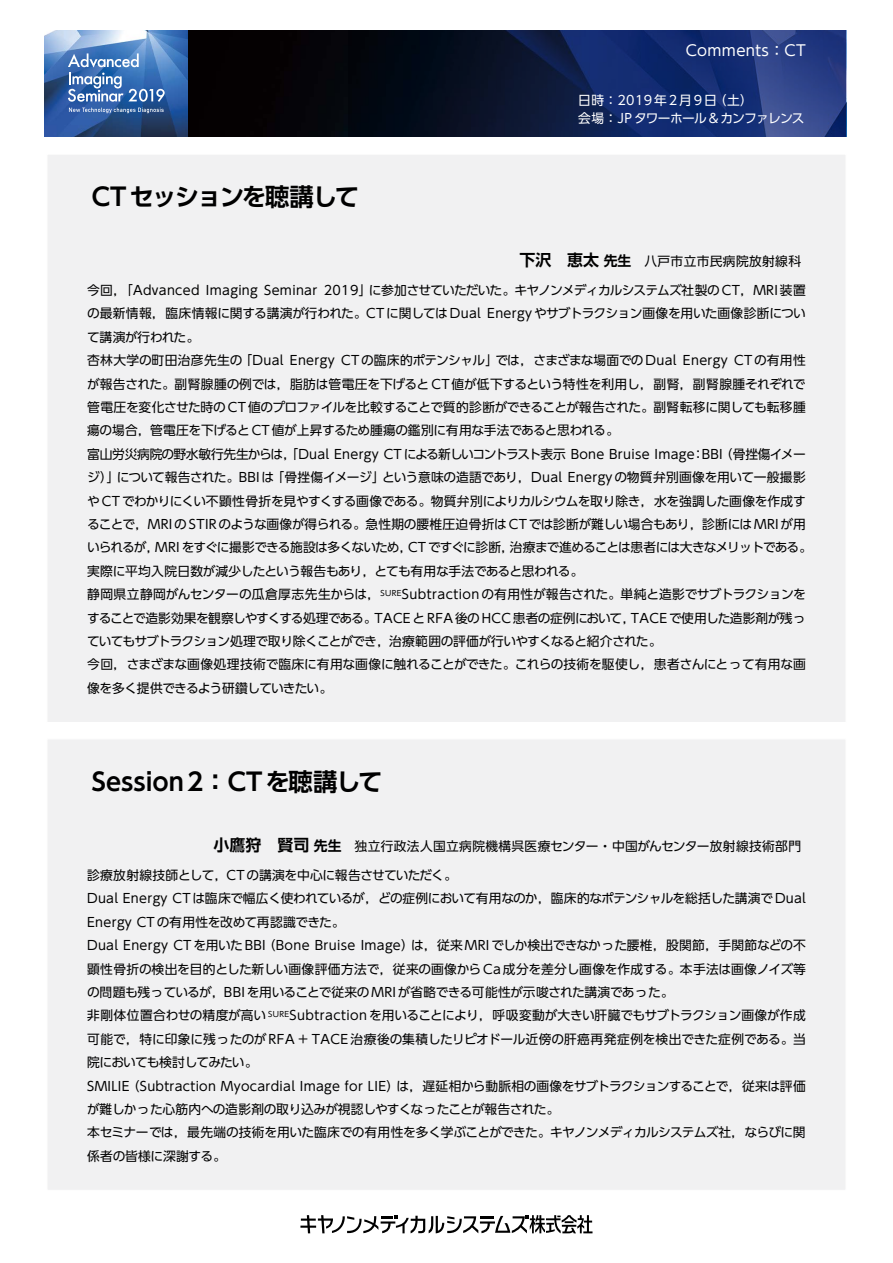
<style>
.page{position:relative;width:893px;height:1263px;background:#fff}
.page>*{position:absolute;margin:0;border:0;box-sizing:border-box;transform-origin:0 0}
.t1{font:700 24.45px "UD Shin Go Pro De";color:#000}
.t2{font:700 24.45px "UD Shin Go Pro De";letter-spacing:-.075em;color:#000}
.t3{font:14.85px "UD Shin Go Pro";letter-spacing:.025em;color:#fff}
.t4{font:12.75px/23.4px "UD Shin Go Pro";letter-spacing:-.02em;color:#000}
.t5{font:12.75px "UD Shin Go Pro";letter-spacing:.025em;color:#000}
.t6{font:12.75px/18.1px "UD Shin Go Pro";letter-spacing:-.015em;color:#fff}
.s1{font-family:"UD Shin Go Pro De";font-weight:700;font-size:15.9px}
.s2{font-family:"UD Shin Go Pro De";font-weight:700;font-size:13.8px}
</style>
<div class="page">
<div style="left:47px;top:154px;width:799px;height:569px;background:#eeeeef;border:1px solid #fff"></div>
<div style="left:47px;top:739px;width:799px;height:451px;background:#eeeeef"></div>
<img style="left:188px;top:30px;width:161px;height:106px">
<svg style="left:45px;top:30px;width:143px;height:106px;background:#4b72aa"></svg>
<svg style="left:68px;top:53px;width:97px;height:49px;background:#5e8ac2"></svg>
<svg style="left:69px;top:108px;width:95px;height:5px"></svg>
<svg style="left:300px;top:1215px;width:292px;height:18px"></svg>
<svg style="left:349px;top:30px;width:497px;height:106px;background:#112250"></svg>
<h1 class="t2" style="left:92px;top:177px;width:269px">CT セッションを聴講して</h1>
<p class="t3" style="left:686px;top:38px;width:122px">Comments：CT</p>
<p class="t6" style="left:578px;top:90px;width:228px">日時：2019年2月9日（土）<br>会場：JP タワーホール &amp; カンファレンス</p>
<p class="t5" style="left:519px;top:251px;width:283px"><span class="s1">下沢　恵太</span> <span class="s2">先生</span> 八戸市立市民病院放射線科</p>
<p class="t4" style="left:87px;top:278px;width:727px">今回，「Advanced Imaging Seminar 2019」に参加させていただいた。キヤノンメディカルシステムズ社製のCT，MRI装置の最新情報，臨床情報に関する講演が行われた。CT に関しては Dual Energy やサブトラクション画像を用いた画像診断について講演が行われた。<br>杏林大学の町田治彦先生の「Dual Energy CTの臨床的ポテンシャル」では，さまざまな場面でのDual Energy CTの有用性が報告された。副腎腺腫の例では，脂肪は管電圧を下げると CT 値が低下するという特性を利用し，副腎，副腎腺腫それぞれで管電圧を変化させた時の CT 値のプロファイルを比較することで質的診断ができることが報告された。副腎転移に関しても転移腫瘍の場合，管電圧を下げると CT 値が上昇するため腫瘍の鑑別に有用な手法であると思われる。<br>富山労災病院の野水敏行先生からは，「Dual Energy CT による新しいコントラスト表示 Bone Bruise Image：BBI（骨挫傷イメージ）」について報告された。BBIは「骨挫傷イメージ」という意味の造語であり，Dual Energyの物質弁別画像を用いて一般撮影や CT でわかりにくい不顕性骨折を見やすくする画像である。物質弁別によりカルシウムを取り除き，水を強調した画像を作成することで，MRI の STIR のような画像が得られる。急性期の腰椎圧迫骨折は CT では診断が難しい場合もあり，診断には MRI が用いられるが，MRI をすぐに撮影できる施設は多くないため，CT ですぐに診断，治療まで進めることは患者には大きなメリットである。実際に平均入院日数が減少したという報告もあり，とても有用な手法であると思われる。<br>静岡県立静岡がんセンターの瓜倉厚志先生からは，<sup>SURE</sup>Subtractionの有用性が報告された。単純と造影でサブトラクションをすることで造影効果を観察しやすくする処理である。TACE と RFA 後の HCC 患者の症例において，TACE で使用した造影剤が残っていてもサブトラクション処理で取り除くことができ，治療範囲の評価が行いやすくなると紹介された。<br>今回，さまざまな画像処理技術で臨床に有用な画像に触れることができた。これらの技術を駆使し，患者さんにとって有用な画像を多く提供できるよう研鑽していきたい。</p>
<h1 class="t1" style="left:92px;top:762px;width:292px">Session2：CTを聴講して</h1>
<p class="t5" style="left:214px;top:836px;width:589px"><span class="s1">小鷹狩　賢司</span> <span class="s2">先生</span> 独立行政法人国立病院機構呉医療センター・中国がんセンター放射線技術部門</p>
<p class="t4" style="left:87px;top:863px;width:720px">診療放射線技師として，CT の講演を中心に報告させていただく。<br>Dual Energy CT は臨床で幅広く使われているが，どの症例において有用なのか，臨床的なポテンシャルを総括した講演で Dual Energy CTの有用性を改めて再認識できた。<br>Dual Energy CTを用いたBBI（Bone Bruise Image）は，従来MRIでしか検出できなかった腰椎，股関節，手関節などの不顕性骨折の検出を目的とした新しい画像評価方法で，従来の画像から Ca 成分を差分し画像を作成する。本手法は画像ノイズ等の問題も残っているが，BBI を用いることで従来の MRI が省略できる可能性が示唆された講演であった。<br>非剛体位置合わせの精度が高い <sup>SURE</sup>Subtraction を用いることにより，呼吸変動が大きい肝臓でもサブトラクション画像が作成可能で，特に印象に残ったのが RFA ＋ TACE 治療後の集積したリピオドール近傍の肝癌再発症例を検出できた症例である。当院においても検討してみたい。<br>SMILIE（Subtraction Myocardial Image for LIE）は，遅延相から動脈相の画像をサブトラクションすることで，従来は評価が難しかった心筋内への造影剤の取り込みが視認しやすくなったことが報告された。<br>本セミナーでは，最先端の技術を用いた臨床での有用性を多く学ぶことができた。キヤノンメディカルシステムズ社，ならびに関係者の皆様に深謝する。</p>
</div>
